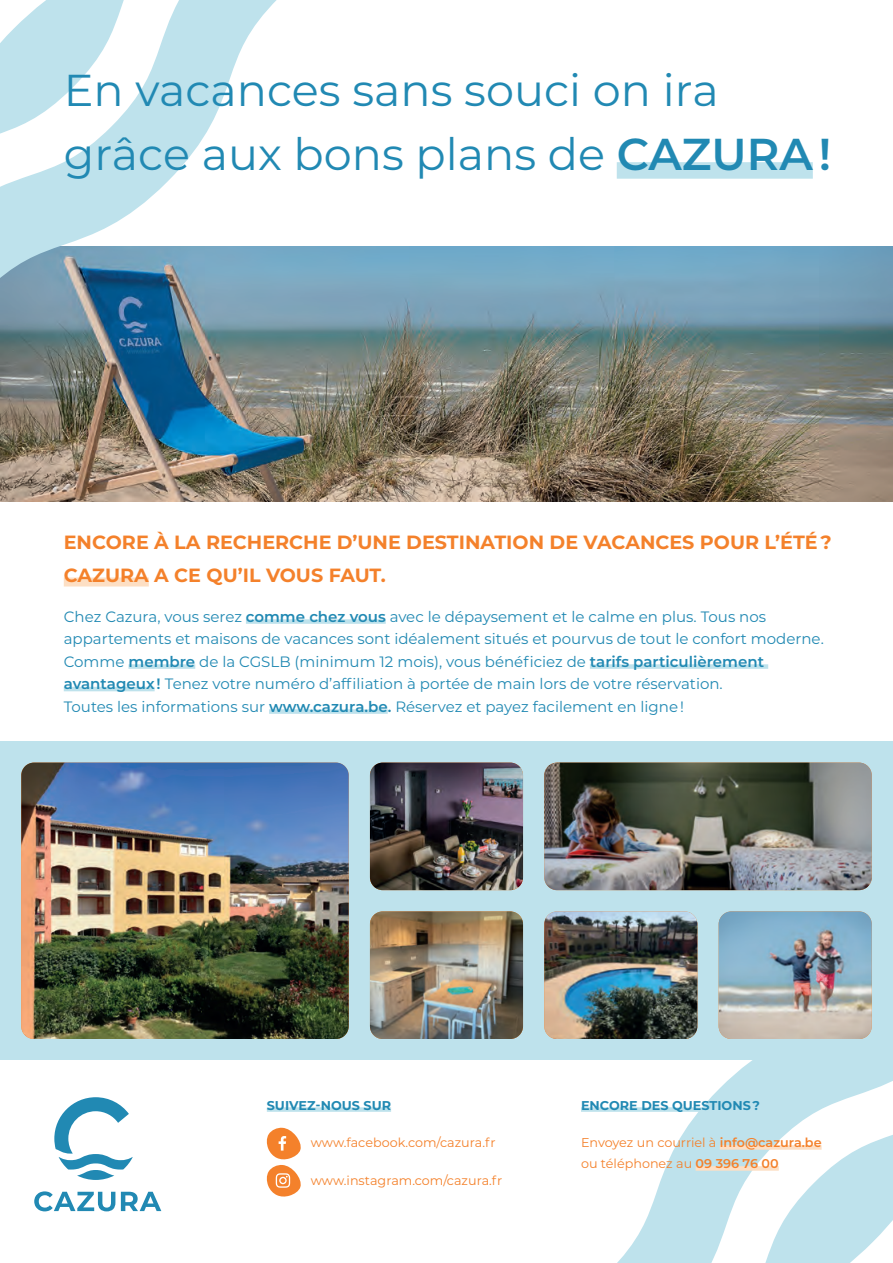
<style>
.page{position:relative;width:893px;height:1263px;background:#fff}
.page>*{position:absolute;margin:0;border:0;box-sizing:border-box;transform-origin:0 0}
.t1{font:44.7px/64.5px "Montserrat";color:#2189b3}
.t2{font:700 19.2px/33px "Montserrat";color:#f4812b}
.t3{font:15px/22.5px "Montserrat";color:#2189b3}
.t4{font:12.75px/21px "Montserrat";color:#f4812b}
.t5{font:700 12.75px "Montserrat";color:#2189b3}
.s1{font-weight:600}
</style>
<div class="page">
<svg style="left:617px;top:1060px;width:276px;height:203px;fill:#bee2ec"></svg>
<div style="left:0;top:741px;width:893px;height:319px;background:#bee2ec"></div>
<img style="left:0;top:247px;width:893px;height:255px">
<img style="left:544px;top:911px;width:153px;height:128px">
<img style="left:719px;top:911px;width:153px;height:128px">
<img style="left:370px;top:762px;width:153px;height:128px">
<img style="left:370px;top:911px;width:153px;height:128px">
<img style="left:21px;top:762px;width:328px;height:277px">
<svg style="left:34px;top:1191px;width:81px;height:20px"></svg>
<svg style="left:121px;top:1192px;width:40px;height:19px"></svg>
<svg style="left:54px;top:1097px;width:79px;height:83px"></svg>
<svg style="left:0;top:0;width:370px;height:385px"></svg>
<div style="left:617px;top:162px;width:196px;height:17px;background:#bee2ec"></div>
<div style="left:64px;top:577px;width:85px;height:9px;background:#fddfc4"></div>
<div style="left:246px;top:619px;width:140px;height:5px;background:#bee2ec"></div>
<div style="left:128px;top:664px;width:67px;height:5px;background:#bee2ec"></div>
<div style="left:590px;top:664px;width:178px;height:5px;background:#bee2ec"></div>
<hr style="left:64px;top:687px;width:91px;height:4px;background:#bee2ec">
<div style="left:269px;top:709px;width:119px;height:5px;background:#bee2ec"></div>
<img style="left:544px;top:762px;width:328px;height:128px">
<svg style="left:266px;top:1127px;width:35px;height:70px"></svg>
<div style="left:267px;top:1107px;width:124px;height:5px;background:#bee2ec"></div>
<div style="left:581px;top:1107px;width:179px;height:5px;background:#bee2ec"></div>
<div style="left:720px;top:1145px;width:102px;height:5px;background:#fddfc4"></div>
<div style="left:696px;top:1166px;width:83px;height:5px;background:#fddfc4"></div>
<svg style="left:0;top:0;width:150px;height:165px"></svg>
<svg style="left:736px;top:1105px;width:157px;height:158px"></svg>
<h1 class="t1" style="left:64px;top:56px;width:769px">En vacances sans souci on ira grâce aux bons plans de <span class="s1">CAZURA!</span></h1>
<p class="t2" style="left:64px;top:525px;width:769px">ENCORE À LA RECHERCHE D’UNE DESTINATION DE VACANCES POUR L’ÉTÉ ?<br>CAZURA A CE QU’IL VOUS FAUT.</p>
<p class="t3" style="left:64px;top:604px;width:762px">Chez Cazura, vous serez <span class="s1">comme chez vous</span> avec le dépaysement et le calme en plus. Tous nos appartements et maisons de vacances sont idéalement situés et pourvus de tout le confort moderne.<br>Comme <span class="s1">membre</span> de la CGSLB (minimum 12 mois), vous bénéficiez de <span class="s1">tarifs particulièrement avantageux!</span> Tenez votre numéro d’affiliation à portée de main lors de votre réservation.<br>Toutes les informations sur <span class="s1">www.cazura.be.</span> Réservez et payez facilement en ligne !</p>
<p class="t5" style="left:267px;top:1096px;width:126px">SUIVEZ-NOUS SUR</p>
<p class="t5" style="left:581px;top:1096px;width:181px">ENCORE DES QUESTIONS ?</p>
<p class="t4" style="left:581px;top:1132px;width:242px">Envoyez un courriel à <span class="s1">info@cazura.be </span>ou téléphonez au <span class="s1">09 396 76 00</span></p>
<p class="t4" style="left:311px;top:1132px;width:186px">www.facebook.com/cazura.fr</p>
<p class="t4" style="left:311px;top:1169px;width:193px">www.instagram.com/cazura.fr</p>
</div>
